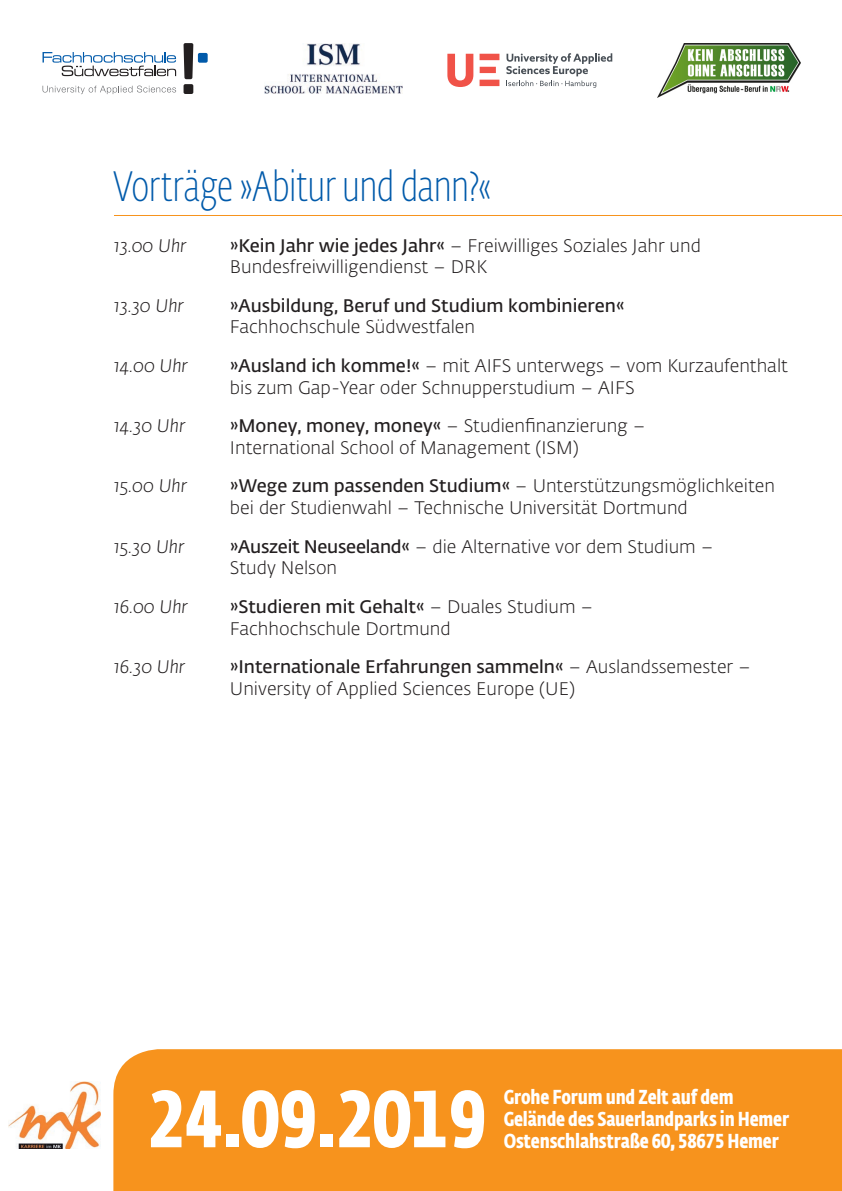
<style>
.page{position:relative;width:842px;height:1191px;background:#fff}
.page>*{position:absolute;margin:0;border:0;box-sizing:border-box;transform-origin:0 0}
.t1{font:700 80px "Fe Sa Cond Alt Std";color:#fff}
.Headline{font:42px "Fedra Sans Dis Std Thin Cond";letter-spacing:-.01em;color:#015aaa}
.t2{font:700 20px/22px "Fe Sa Cond Alt Std";letter-spacing:-.01em;color:#fff}
.t3{font:300 18px/21.6px "Fedra Sans Alt Std";color:#231f20}
.t4{font:600 18px/21.6px "Fedra Sans Alt Std";color:#231f20}
.t5{font:italic 300 18px "Fedra Sans Alt Std";color:#231f20}
.s1{font-weight:600}
.s2{font-weight:300}
</style>
<div class="page">
<div style="left:113px;top:1049px;width:729px;height:142px;background:#f7931d"></div>
<img style="left:9px;top:1081px;width:91px;height:67px">
<hr style="left:114px;top:215px;width:728px;height:1px;background:#f7931d">
<svg style="left:447px;top:54px;width:26px;height:33px"></svg>
<svg style="left:480px;top:80px;width:19px;height:6px"></svg>
<svg style="left:480px;top:67px;width:16px;height:6px"></svg>
<svg style="left:480px;top:54px;width:19px;height:6px"></svg>
<svg style="left:506px;top:53px;width:106px;height:35px"></svg>
<svg style="left:184px;top:43px;width:24px;height:51px"></svg>
<svg style="left:43px;top:86px;width:133px;height:8px"></svg>
<svg style="left:43px;top:52px;width:133px;height:24px"></svg>
<img style="left:264px;top:43px;width:138px;height:51px">
<img style="left:657px;top:43px;width:143px;height:55px">
<p class="Headline" style="left:114px;top:161px;width:379px">Vorträge »Abitur und dann?«</p>
<p class="t5" style="left:114px;top:234px;width:74px">13.00 Uhr</p>
<p class="t3" style="left:230px;top:235px;width:472px"><span class="s1">»Kein Jahr wie jedes Jahr«</span> – Freiwilliges Soziales Jahr und<br>Bundesfreiwilligendienst – DRK</p>
<p class="t5" style="left:114px;top:295px;width:71px">13.30 Uhr</p>
<p class="t4" style="left:230px;top:295px;width:396px">»Ausbildung, Beruf und Studium kombinieren«<br><span class="s2">Fachhochschule Südwestfalen</span></p>
<p class="t5" style="left:114px;top:355px;width:75px">14.00 Uhr</p>
<p class="t3" style="left:230px;top:355px;width:559px"><span class="s1">»Ausland ich komme!«</span> – mit AIFS unterwegs – vom Kurzaufenthalt bis zum Gap-Year oder Schnupperstudium – AIFS</p>
<p class="t5" style="left:114px;top:415px;width:73px">14.30 Uhr</p>
<p class="t3" style="left:230px;top:415px;width:417px"><span class="s1">»Money, money, money«</span> – Studienfinanzierung –<br>International School of Management (ISM)</p>
<p class="t5" style="left:114px;top:475px;width:74px">15.00 Uhr</p>
<p class="t3" style="left:230px;top:475px;width:547px"><span class="s1">»Wege zum passenden Studium«</span> – Unterstützungsmöglichkeiten bei der Studienwahl – Technische Universität Dortmund</p>
<p class="t5" style="left:114px;top:535px;width:72px">15.30 Uhr</p>
<p class="t3" style="left:230px;top:536px;width:485px"><span class="s1">»Auszeit Neuseeland«</span> – die Alternative vor dem Studium –<br>Study Nelson</p>
<p class="t5" style="left:114px;top:596px;width:75px">16.00 Uhr</p>
<p class="t3" style="left:230px;top:596px;width:365px"><span class="s1">»Studieren mit Gehalt«</span> – Duales Studium –<br>Fachhochschule Dortmund</p>
<p class="t5" style="left:114px;top:656px;width:73px">16.30 Uhr</p>
<p class="t3" style="left:230px;top:656px;width:522px"><span class="s1">»Internationale Erfahrungen sammeln«</span> – Auslandssemester –<br>University of Applied Sciences Europe (UE)</p>
<p class="t1" style="left:147px;top:1070px;width:340px">24.09.2019</p>
<p class="t2" style="left:504px;top:1086px;width:287px">Grohe Forum und Zelt auf dem<br>Gelände des Sauerlandparks in Hemer</p>
<p class="t2" style="left:504px;top:1130px;width:276px">Ostenschlahstraße 60, 58675 Hemer</p>
</div>
